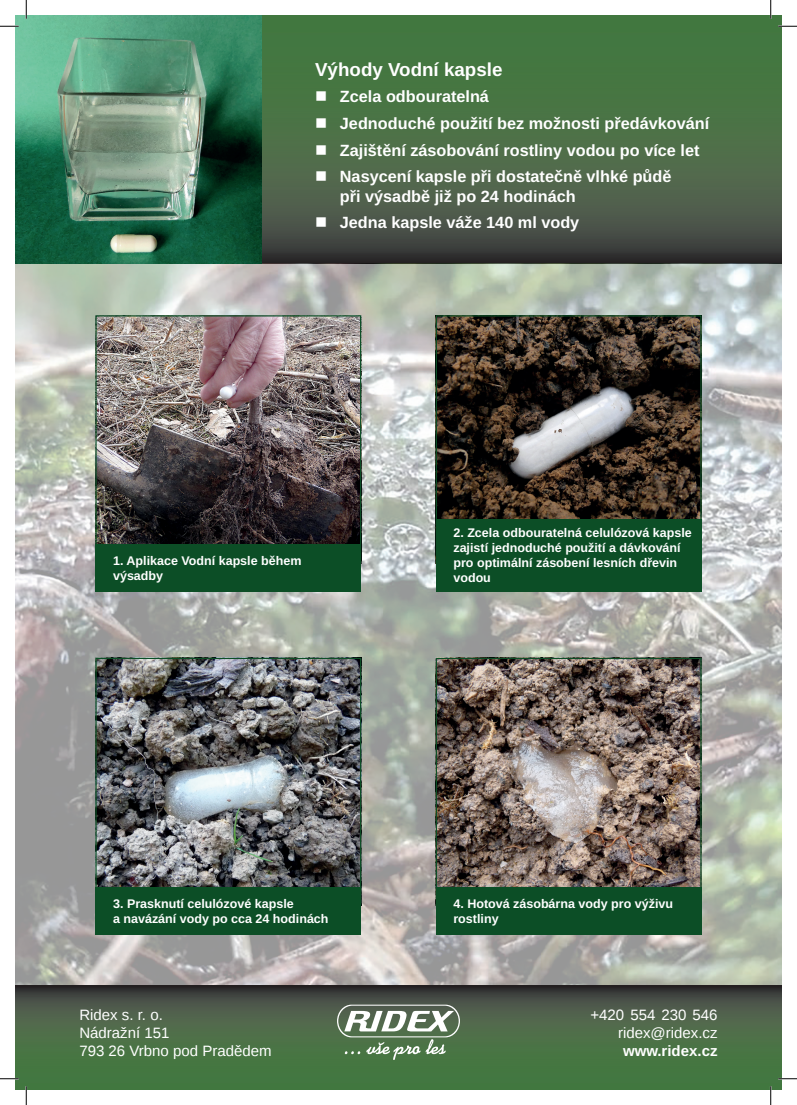
<style>
.page{position:relative;width:797px;height:1105px;background:#fff}
.page>*{position:absolute;margin:0;border:0;box-sizing:border-box;transform-origin:0 0}
.t1{font:700 18.75px "Liberation Sans";color:#fff}
.t2{font:700 16.25px/26.6px "Liberation Sans";color:#fff}
.t3{font:15px/18px "Liberation Sans";color:#fff}
.t4{font:700 15px "Liberation Sans";color:#fff}
.t5{font:700 12.5px/15px "Liberation Sans";color:#fff}
</style>
<div class="page">
<svg style="left:262px;top:16px;width:519px;height:248px;background:#476744"></svg>
<img style="left:16px;top:264px;width:765px;height:722px">
<svg style="left:16px;top:986px;width:765px;height:103px;background:#476643"></svg>
<svg style="left:337px;top:1005px;width:123px;height:55px"></svg>
<img style="left:97px;top:317px;width:262px;height:228px">
<div style="left:95px;top:315px;width:266px;height:248px;border:1px solid #0c4e26"></div>
<img style="left:97px;top:660px;width:262px;height:227px">
<div style="left:95px;top:658px;width:266px;height:248px;border:1px solid #0c4e26"></div>
<img style="left:438px;top:660px;width:261px;height:227px">
<div style="left:436px;top:658px;width:265px;height:248px;border:1px solid #0c4e26"></div>
<img style="left:16px;top:16px;width:246px;height:248px">
<img style="left:438px;top:317px;width:261px;height:202px">
<div style="left:436px;top:315px;width:265px;height:248px;border:1px solid #0c4e26"></div>
<div style="left:95px;top:545px;width:266px;height:47px;background:#0c4e26"></div>
<div style="left:436px;top:519px;width:265px;height:73px;background:#0c4e26"></div>
<div style="left:95px;top:887px;width:266px;height:47px;background:#0c4e26"></div>
<div style="left:436px;top:887px;width:265px;height:47px;background:#0c4e26"></div>
<svg style="left:0;top:25px;width:19px;height:2px"></svg>
<svg style="left:778px;top:25px;width:19px;height:2px"></svg>
<svg style="left:0;top:1078px;width:19px;height:1px"></svg>
<svg style="left:778px;top:1078px;width:19px;height:1px"></svg>
<svg style="left:25px;top:0;width:2px;height:19px"></svg>
<svg style="left:25px;top:1086px;width:2px;height:19px"></svg>
<svg style="left:770px;top:0;width:1px;height:19px"></svg>
<svg style="left:770px;top:1086px;width:1px;height:19px"></svg>
<svg style="left:316px;top:92px;width:10px;height:9px"></svg>
<svg style="left:316px;top:118px;width:10px;height:10px"></svg>
<svg style="left:316px;top:145px;width:10px;height:9px"></svg>
<svg style="left:316px;top:171px;width:10px;height:10px"></svg>
<svg style="left:316px;top:218px;width:10px;height:9px"></svg>
<h1 class="t1" style="left:315px;top:56px;width:189px">Výhody Vodní kapsle</h1>
<h2 class="t2" style="left:340px;top:83px;width:371px">Zcela odbouratelná<br>Jednoduché použití bez možnosti předávkování Zajištění zásobování rostliny vodou po více let Nasycení kapsle při dostatečně vlhké půdě</h2>
<h2 class="t2" style="left:340px;top:182px;width:241px">při výsadbě již po 24 hodinách<br>Jedna kapsle váže 140 ml vody</h2>
<p class="t5" style="left:113px;top:553px;width:190px">1. Aplikace Vodní kapsle během výsadby</p>
<p class="t5" style="left:453px;top:525px;width:240px">2. Zcela odbouratelná celulózová kapsle zajistí jednoduché použití a dávkování pro optimální zásobení lesních dřevin vodou</p>
<p class="t5" style="left:113px;top:896px;width:217px">3. Prasknutí celulózové kapsle<br>a navázání vody po cca 24 hodinách</p>
<p class="t5" style="left:453px;top:896px;width:221px">4. Hotová zásobárna vody pro výživu rostliny</p>
<p class="t3" style="left:79px;top:1006px;width:194px">Ridex s. r. o.<br>Nádražní 151<br>793 26 Vrbno pod Pradědem</p>
<p class="t3" style="left:590px;top:1006px;width:128px;text-align:right">+420 554 230 546 ridex@ridex.cz</p>
<p class="t4" style="left:623px;top:1040px;width:96px">www.ridex.cz</p>
</div>
